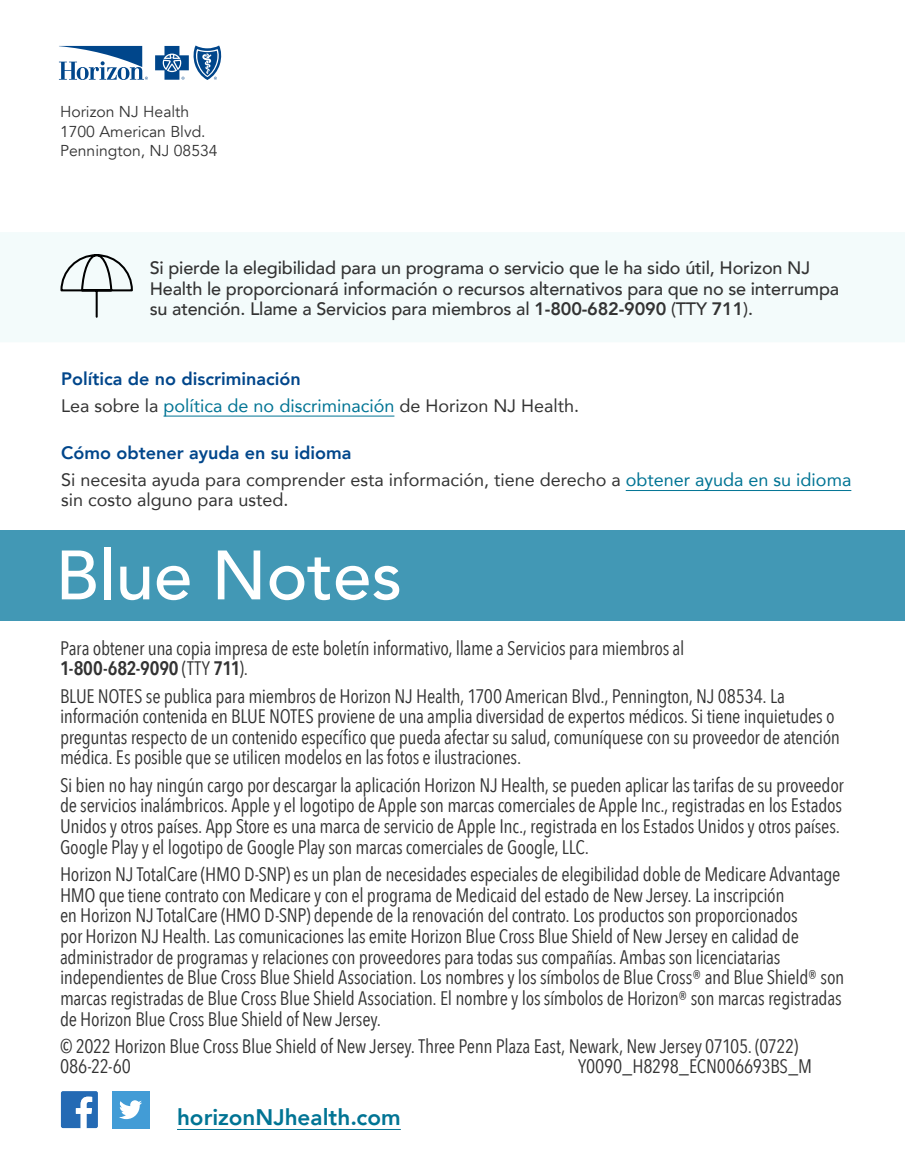
<style>
.page{position:relative;width:905px;height:1168px;background:#fff}
.page>*{position:absolute;margin:0;border:0;box-sizing:border-box;transform-origin:0 0}
.t1{font:500 69px "Avenir";color:#fff}
.URL_front___back{font:800 22.5px "Avenir";color:#007494}
.Disclaimers{font:19.5px/20.7px "Avenir Next Condensed";letter-spacing:-.015em;color:#333}
.Body_Text{font:500 18px/20.2px "Avenir";letter-spacing:-.01em;color:#333}
.Body_Text-2{font:18px/20.2px "Avenir";color:#333}
.Subhead__Blue{font:800 18px "Avenir";color:#00468b}
.Body_Text-3{font:15.75px/19.5px "Avenir";color:#333}
.s1{font-weight:800}
.s2{color:#007494}
.s3{font-weight:600}
</style>
<div class="page">
<div style="left:0;top:232px;width:904px;height:110px;background:#f3fbfb"></div>
<div style="left:0;top:530px;width:904px;height:91px;background:#4298b5"></div>
<hr style="left:163px;top:416px;width:231px;height:1px;background:#007494">
<hr style="left:625px;top:490px;width:226px;height:1px;background:#007494">
<hr style="left:177px;top:1129px;width:224px;height:1px;background:#007494">
<svg style="left:59px;top:46px;width:89px;height:34px"></svg>
<svg style="left:155px;top:46px;width:66px;height:34px"></svg>
<svg style="left:60px;top:254px;width:73px;height:64px"></svg>
<svg style="left:61px;top:1091px;width:37px;height:37px"></svg>
<div style="left:112px;top:1091px;width:37px;height:37px;background:#429cd6"></div>
<svg style="left:119px;top:1100px;width:23px;height:19px"></svg>
<p class="Body_Text-3" style="left:60px;top:103px;width:159px">Horizon NJ Health<br>1700 American Blvd.<br>Pennington, NJ 08534</p>
<p class="Body_Text" style="left:150px;top:257px;width:691px">Si pierde la elegibilidad para un programa o servicio que le ha sido útil, Horizon NJ<br>Health le proporcionará información o recursos alternativos para que no se interrumpa su atención. Llame a Servicios para miembros al <span class="s1">1-800-682-9090</span> (TTY <span class="s1">711</span>).</p>
<p class="Subhead__Blue" style="left:61px;top:364px;width:241px">Política de no discriminación</p>
<p class="Body_Text-2" style="left:61px;top:395px;width:519px">Lea sobre la <span class="s2">política de no discriminación</span> de Horizon NJ Health.</p>
<p class="Subhead__Blue" style="left:61px;top:439px;width:292px">Cómo obtener ayuda en su idioma</p>
<p class="Body_Text-2" style="left:61px;top:469px;width:791px">Si necesita ayuda para comprender esta información, tiene derecho a <span class="s2">obtener ayuda en su idioma </span>sin costo alguno para usted.</p>
<h1 class="t1" style="left:56px;top:516px;width:348px">Blue Notes</h1>
<p class="Disclaimers" style="left:60px;top:636px;width:626px">Para obtener una copia impresa de este boletín informativo, llame a Servicios para miembros al<br><span class="s3">1-800-682-9090</span> (TTY <span class="s3">711</span>).</p>
<p class="Disclaimers" style="left:60px;top:684px;width:781px">BLUE NOTES se publica para miembros de Horizon NJ Health, 1700 American Blvd., Pennington, NJ 08534. La información contenida en BLUE NOTES proviene de una amplia diversidad de expertos médicos. Si tiene inquietudes o preguntas respecto de un contenido específico que pueda afectar su salud, comuníquese con su proveedor de atención médica. Es posible que se utilicen modelos en las fotos e ilustraciones.</p>
<p class="Disclaimers" style="left:60px;top:774px;width:785px">Si bien no hay ningún cargo por descargar la aplicación Horizon NJ Health, se pueden aplicar las tarifas de su proveedor de servicios inalámbricos. Apple y el logotipo de Apple son marcas comerciales de Apple Inc., registradas en los Estados Unidos y otros países. App Store es una marca de servicio de Apple Inc., registrada en los Estados Unidos y otros países.<br>Google Play y el logotipo de Google Play son marcas comerciales de Google, LLC.</p>
<p class="Disclaimers" style="left:60px;top:863px;width:785px">Horizon NJ TotalCare (HMO D-SNP) es un plan de necesidades especiales de elegibilidad doble de Medicare Advantage HMO que tiene contrato con Medicare y con el programa de Medicaid del estado de New Jersey. La inscripción<br>en Horizon NJ TotalCare (HMO D-SNP) depende de la renovación del contrato. Los productos son proporcionados<br>por Horizon NJ Health. Las comunicaciones las emite Horizon Blue Cross Blue Shield of New Jersey en calidad de administrador de programas y relaciones con proveedores para todas sus compañías. Ambas son licenciatarias independientes de Blue Cross Blue Shield Association. Los nombres y los símbolos de Blue Cross® and Blue Shield® son marcas registradas de Blue Cross Blue Shield Association. El nombre y los símbolos de Horizon® son marcas registradas de Horizon Blue Cross Blue Shield of New Jersey.</p>
<p class="Disclaimers" style="left:60px;top:1035px;width:739px">© 2022 Horizon Blue Cross Blue Shield of New Jersey. Three Penn Plaza East, Newark, New Jersey 07105. (0722)<br>086-22-60</p>
<p class="Disclaimers" style="left:578px;top:1055px;width:235px">Y0090_H8298_ECN006693BS_M</p>
<p class="URL_front___back" style="left:177px;top:1099px;width:225px">horizonNJhealth.com</p>
</div>
